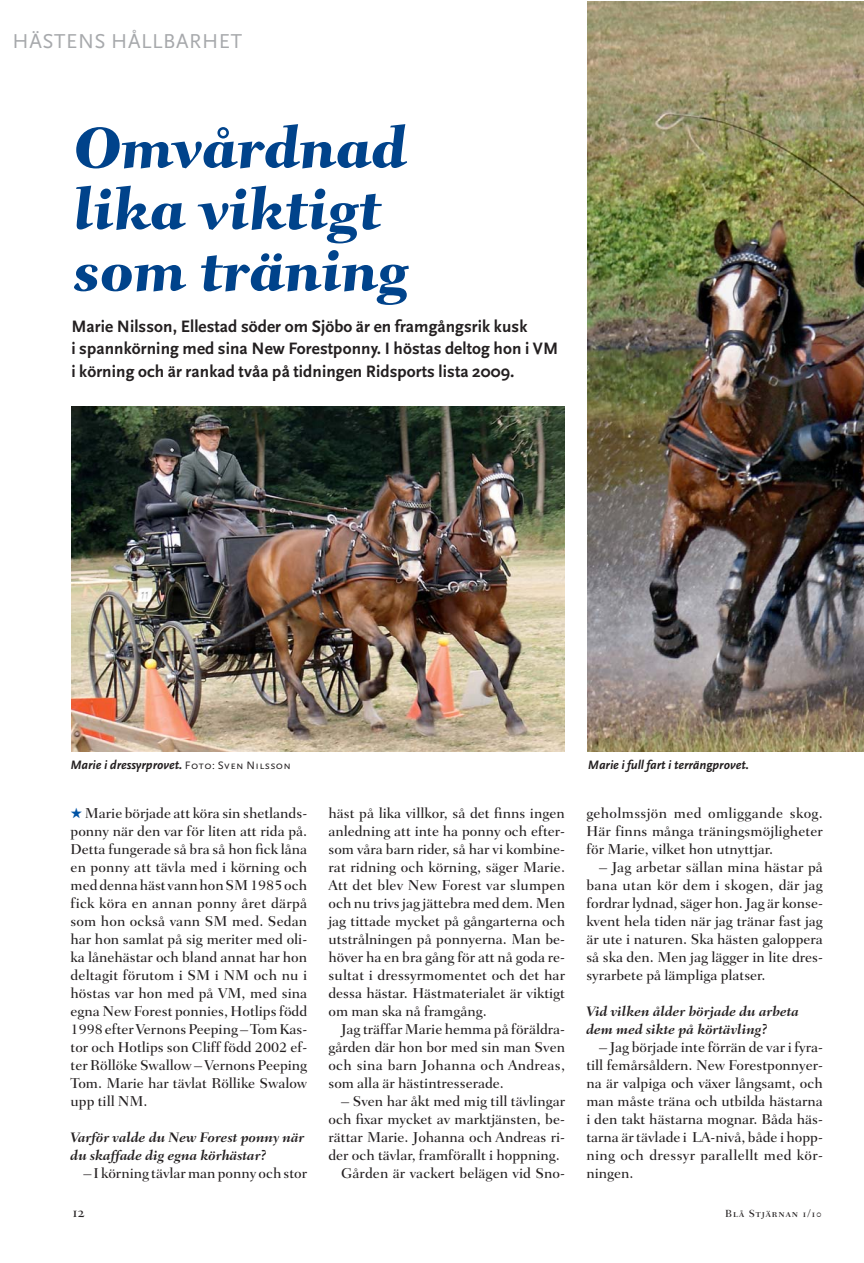
<style>
.page{position:relative;width:864px;height:1263px;background:#fff}
.page>*{position:absolute;margin:0;border:0;box-sizing:border-box;transform-origin:0 0}
.t1{font:800 58.5px/61.5px "Fairfield LH Caption";letter-spacing:-.005em;color:#00438b}
.t2{font:21px "Scala Sans";letter-spacing:.03em;color:#a7a9ac}
.t3{font:700 17.25px/22.5px "Scala Sans";letter-spacing:.005em;color:#231f20}
.t4{font:15px "Fairfield LH Medium SC";color:#231f20}
.t5{font:500 14.55px/18px "Fairfield LH";color:#231f20;text-align:justify}
.t6{font:italic 700 13.95px/18px "Fairfield LH";color:#231f20}
.t7{font:italic 700 12.75px "Scala Sans";color:#231f20}
.t8{font:10.5px "Fairfield LH Medium SC";letter-spacing:.095em;color:#231f20}
.s1{font-family:"Scala Sans Caps";font-weight:400;font-style:normal;font-size:11.25px}
.s2{color:#0053a5}
</style>
<div class="page">
<img style="left:588px;top:1px;width:276px;height:751px">
<img style="left:71px;top:406px;width:494px;height:346px">
<h2 class="t2" style="left:13px;top:32px;width:231px">HÄSTENS HÅLLBARHET</h2>
<h1 class="t1" style="left:74px;top:123px;width:338px">Omvårdnad lika viktigt som träning</h1>
<p class="t3" style="left:71px;top:316px;width:488px">Marie Nilsson, Ellestad söder om Sjöbo är en framgångsrik kusk<br>i spannkörning med sina New Forestponny. I höstas deltog hon i VM i körning och är rankad tvåa på tidningen Ridsports lista 2009.</p>
<p class="t7" style="left:70px;top:760px;width:222px">Marie i dressyrprovet. <span class="s1">Foto: Sven Nilsson</span></p>
<p class="t7" style="left:588px;top:760px;width:163px">Marie i full fart i terrängprovet.</p>
<p class="t5" style="left:71px;top:806px;width:238px"><span class="s2">★</span> Marie började att köra sin shetlands&shy;ponny när den var för liten att rida på.<br>Detta fungerade så bra så hon fick låna en ponny att tävla med i körning och med denna häst vann hon SM 1985 och fick köra en annan ponny året därpå som hon också vann SM med. Sedan har hon samlat på sig meriter med oli&shy;ka lånehästar och bland annat har hon deltagit förutom i SM i NM och nu i höstas var hon med på VM, med sina egna New Forest ponnies, Hotlips född 1998 efter Vernons Peeping – Tom Kas&shy;tor och Hotlips son Cliff född 2002 ef&shy;ter Röllöke Swallow – Vernons Peeping Tom. Marie har tävlat Röllike Swalow upp till NM.</p>
<p class="t6" style="left:71px;top:1130px;width:235px">Varför valde du New Forest ponny när du skaffade dig egna körhästar?</p>
<p class="t5" style="left:83px;top:1166px;width:225px">– I körning tävlar man ponny och stor</p>
<p class="t5" style="left:328px;top:806px;width:238px">häst på lika villkor, så det finns ingen anledning att inte ha ponny och efter&shy;som våra barn rider, så har vi kombine&shy;rat ridning och körning, säger Marie.<br>Att det blev New Forest var slumpen och nu trivs jag jättebra med dem. Men jag tittade mycket på gångarterna och utstrålningen på ponnyerna. Man be&shy;höver ha en bra gång för att nå goda re&shy;sultat i dressyrmomentet och det har dessa hästar. Hästmaterialet är viktigt om man ska nå framgång.</p>
<p class="t5" style="left:328px;top:1022px;width:238px;text-indent:13px">Jag träffar Marie hemma på föräldra&shy;gården där hon bor med sin man Sven och sina barn Johanna och Andreas, som alla är hästintresserade.</p>
<p class="t5" style="left:341px;top:1094px;width:225px">– Sven har åkt med mig till tävlingar</p>
<p class="t5" style="left:328px;top:1112px;width:238px">och fixar mycket av marktjänsten, be-</p>
<p class="t5" style="left:328px;top:1130px;width:238px">rättar Marie. Johanna och Andreas ri-</p>
<p class="t5" style="left:328px;top:1148px;width:233px">der och tävlar, framförallt i hoppning.</p>
<p class="t5" style="left:341px;top:1166px;width:225px">Gården är vackert belägen vid Sno-</p>
<p class="t5" style="left:586px;top:806px;width:238px">geholmssjön med omliggande skog.<br>Här finns många träningsmöjligheter för Marie, vilket hon utnyttjar.</p>
<p class="t5" style="left:586px;top:860px;width:238px;text-indent:13px">– Jag arbetar sällan mina hästar på bana utan kör dem i skogen, där jag fordrar lydnad, säger hon. Jag är konse&shy;kvent hela tiden när jag tränar fast jag är ute i naturen. Ska hästen galoppera så ska den. Men jag lägger in lite dres&shy;syrarbete på lämpliga platser.</p>
<p class="t6" style="left:586px;top:1004px;width:214px">Vid vilken ålder började du arbeta dem med sikte på körtävling?</p>
<p class="t5" style="left:586px;top:1040px;width:238px;text-indent:13px">– Jag började inte förrän de var i fyra&shy;till femårsåldern. New Forestponnyer&shy;na är valpiga och växer långsamt, och man måste träna och utbilda hästarna i den takt hästarna mognar. Båda häs&shy;tarna är tävlade i LA-nivå, både i hopp&shy;ning och dressyr parallellt med kör&shy;ningen.</p>
<p class="t4" style="left:72px;top:1203px;width:14px">12</p>
<p class="t8" style="left:725px;top:1208px;width:98px">Blå Stjärnan 1/10</p>
</div>
